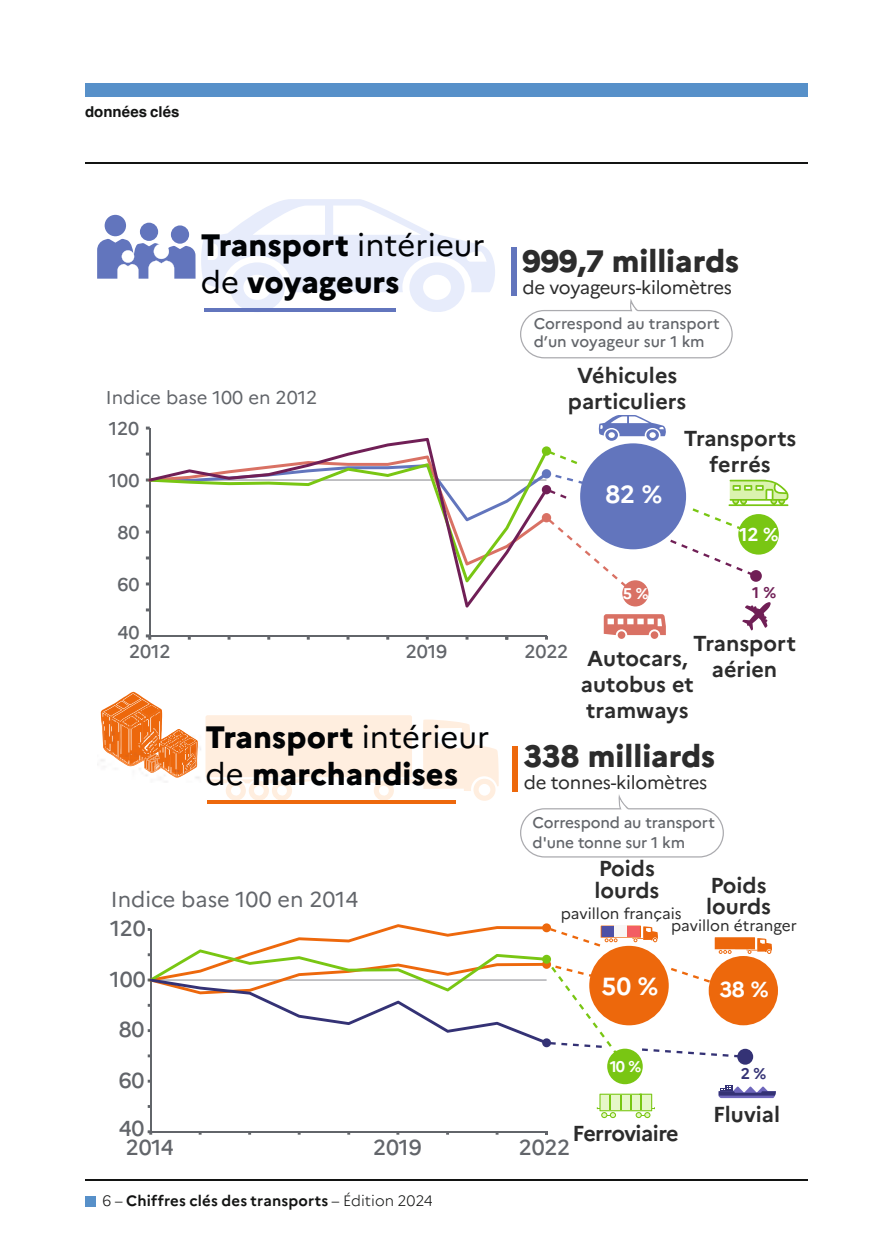
<style>
.page{position:relative;width:893px;height:1259px;background:#fff}
.page>*{position:absolute;margin:0;border:0;box-sizing:border-box;transform-origin:0 0}
.t1{font:800 30.9px/37.2px "Marianne";color:#010305}
.t2{font:800 30.9px "Marianne";color:#2c2c2c}
.t3{font:700 24.6px "Marianne";color:#fff}
.t4{font:700 21.6px/26.1px "Marianne";color:#2c2c2c;text-align:center}
.t5{font:500 21.6px "Marianne";letter-spacing:-.01em;color:#62656a}
.t6{font:21.6px "Marianne";color:#62656a}
.t7{font:700 21.6px "Marianne";letter-spacing:-.025em;color:#2c2c2c}
.t8{font:700 21.6px "Marianne";color:#fff}
.t9{font:18.6px "Marianne";letter-spacing:-.015em;color:#2c2c2c}
.t10{font:500 18.6px "Marianne";letter-spacing:-.005em;color:#62656a}
.t11{font:18.6px "Marianne";color:#62656a}
.t12{font:700 18.6px "Marianne";color:#fff}
.t13{font:15.6px "Marianne";color:#2c2c2c}
.t14{font:700 15.6px "Marianne";color:#fff}
.t15{font:700 15.6px "Marianne";color:#701f56}
.t16{font:700 15.6px "Marianne";color:#343275}
.t17{font:500 15.3px/18.6px "Marianne";letter-spacing:-.005em;color:#62656a}
.t18{font:700 15px "Marianne";letter-spacing:.01em;color:#131413}
.t19{font:700 15px "Helvetica";letter-spacing:.005em;color:#131413}
.s1{font-weight:400}
.s2{font-weight:300}
</style>
<div class="page">
<div style="left:85px;top:83px;width:723px;height:13px;background:#5790c9"></div>
<hr style="left:85px;top:162px;width:723px;height:1px;background:#131413">
<hr style="left:85px;top:1179px;width:723px;height:2px;background:#131413">
<div style="left:85px;top:1195px;width:11px;height:11px;background:#5790c9"></div>
<hr style="left:149px;top:428px;width:2px;height:208px;background:#62656a">
<hr style="left:150px;top:635px;width:397px;height:1px;background:#62656a">
<svg style="left:146px;top:634px;width:5px;height:5px"></svg>
<svg style="left:355px;top:438px;width:190px;height:169px"></svg>
<div style="left:542px;top:446px;width:9px;height:10px;background:#79c613;border-radius:50%"></div>
<div style="left:622px;top:580px;width:26px;height:26px;background:#d97164;border-radius:50%"></div>
<div style="left:580px;top:443px;width:106px;height:106px;background:#6275bd;border-radius:50%"></div>
<svg style="left:598px;top:415px;width:68px;height:26px"></svg>
<svg style="left:742px;top:602px;width:29px;height:28px"></svg>
<svg style="left:146px;top:451px;width:642px;height:143px"></svg>
<div style="left:651px;top:631px;width:7px;height:8px;background:#d97164;border-radius:50%"></div>
<div style="left:618px;top:631px;width:7px;height:8px;background:#d97164;border-radius:50%"></div>
<svg style="left:604px;top:614px;width:62px;height:21px"></svg>
<svg style="left:97px;top:199px;width:398px;height:113px"></svg>
<div style="left:511px;top:247px;width:6px;height:49px;background:#6275bd"></div>
<svg style="left:520px;top:299px;width:213px;height:59px"></svg>
<svg style="left:205px;top:715px;width:294px;height:86px"></svg>
<div style="left:512px;top:746px;width:6px;height:45px;background:#ed680c"></div>
<svg style="left:101px;top:692px;width:97px;height:85px"></svg>
<svg style="left:520px;top:794px;width:204px;height:63px"></svg>
<hr style="left:150px;top:929px;width:1px;height:202px;background:#62656a">
<hr style="left:151px;top:1131px;width:396px;height:1px;background:#62656a">
<svg style="left:148px;top:1130px;width:4px;height:4px"></svg>
<svg style="left:148px;top:924px;width:624px;height:133px"></svg>
<div style="left:542px;top:923px;width:9px;height:9px;background:#ed680c;border-radius:50%"></div>
<svg style="left:542px;top:960px;width:9px;height:9px"></svg>
<div style="left:542px;top:954px;width:9px;height:9px;background:#79c613;border-radius:50%"></div>
<div style="left:542px;top:1038px;width:9px;height:9px;background:#343275;border-radius:50%"></div>
<div style="left:589px;top:946px;width:80px;height:79px;background:#ed680c;border-radius:50%"></div>
<div style="left:709px;top:956px;width:69px;height:69px;background:#ed680c;border-radius:50%"></div>
<div style="left:607px;top:1048px;width:36px;height:36px;background:#79c613;border-radius:50%"></div>
<div style="left:737px;top:1048px;width:16px;height:16px;background:#343275;border-radius:50%"></div>
<div style="left:725px;top:1084px;width:8px;height:8px;background:#343275"></div>
<svg style="left:719px;top:1086px;width:57px;height:12px"></svg>
<svg style="left:597px;top:1093px;width:58px;height:25px"></svg>
<hr style="left:204px;top:309px;width:191px;height:3px;background:#6275bd">
<hr style="left:207px;top:800px;width:249px;height:4px;background:#ed680c">
<img style="left:140px;top:704px;width:20px;height:50px">
<p class="t19" style="left:85px;top:102px;width:96px">données clés</p>
<h1 class="t1" style="left:201px;top:224px;width:285px">Transport <span class="s1">intérieur de</span> voyageurs</h1>
<p class="t11" style="left:106px;top:383px;width:213px">Indice base 100 en 2012</p>
<p class="t10" style="left:109px;top:414px;width:32px">120</p>
<p class="t10" style="left:109px;top:465px;width:32px">100</p>
<p class="t10" style="left:118px;top:517px;width:23px">80</p>
<h1 class="t2" style="left:522px;top:237px;width:218px">999,7 milliards</h1>
<p class="t9" style="left:522px;top:273px;width:211px">de voyageurs-kilomètres</p>
<p class="t17" style="left:534px;top:313px;width:188px">Correspond au transport d’un voyageur sur 1 km</p>
<p class="t4" style="left:568px;top:360px;width:120px">Véhicules particuliers</p>
<p class="t3" style="left:605px;top:475px;width:58px">82 %</p>
<p class="t4" style="left:684px;top:423px;width:114px">Transports ferrés</p>
<p class="t12" style="left:739px;top:520px;width:41px">12 %</p>
<p class="t10" style="left:118px;top:570px;width:24px">60</p>
<p class="t10" style="left:118px;top:618px;width:24px">40</p>
<p class="t14" style="left:623px;top:581px;width:27px">5 %</p>
<p class="t15" style="left:752px;top:580px;width:26px">1 %</p>
<p class="t4" style="left:693px;top:628px;width:104px">Transport aérien</p>
<p class="t10" style="left:129px;top:637px;width:43px">2012</p>
<p class="t10" style="left:406px;top:637px;width:43px">2019</p>
<p class="t10" style="left:524px;top:637px;width:45px">2022</p>
<p class="t4" style="left:581px;top:643px;width:114px;text-align:left">Autocars, autobus et tramways</p>
<h1 class="t1" style="left:205px;top:715px;width:285px">Transport <span class="s1">intérieur de</span> marchandises</h1>
<h1 class="t2" style="left:524px;top:732px;width:193px">338 milliards</h1>
<p class="t9" style="left:524px;top:768px;width:185px">de tonnes-kilomètres</p>
<p class="t6" style="left:111px;top:882px;width:249px">Indice base 100 en 2014</p>
<p class="t5" style="left:110px;top:912px;width:37px">120</p>
<p class="t5" style="left:110px;top:962px;width:37px">100</p>
<p class="t5" style="left:119px;top:1013px;width:27px">80</p>
<p class="t17" style="left:533px;top:811px;width:184px;line-height:19.8px">Correspond au transport d'une tonne sur 1 km</p>
<p class="t4" style="left:594px;top:855px;width:66px;line-height:21.6px;text-align:left">Poids lourds</p>
<p class="t13" style="left:561px;top:901px;width:122px">pavillon français</p>
<p class="t4" style="left:706px;top:872px;width:66px;line-height:21.6px;text-align:left">Poids lourds</p>
<p class="t13" style="left:671px;top:913px;width:127px">pavillon étranger</p>
<p class="t3" style="left:601px;top:967px;width:58px">50 %</p>
<p class="t8" style="left:720px;top:973px;width:51px">38 %</p>
<p class="t14" style="left:610px;top:1054px;width:33px">10 %</p>
<p class="t5" style="left:119px;top:1063px;width:27px">60</p>
<p class="t5" style="left:119px;top:1111px;width:27px">40</p>
<p class="t7" style="left:572px;top:1116px;width:108px">Ferroviaire</p>
<p class="t5" style="left:126px;top:1131px;width:50px">2014</p>
<p class="t5" style="left:373px;top:1130px;width:50px">2019</p>
<p class="t5" style="left:519px;top:1130px;width:53px">2022</p>
<p class="t18" style="left:103px;top:1189px;width:332px"><span class="s2">6 –</span> Chiffres clés des transports <span class="s2">– Édition 2024</span></p>
<p class="t16" style="left:741px;top:1061px;width:27px">2%</p>
<p class="t4" style="left:713px;top:1099px;width:68px">Fluvial</p>
</div>
